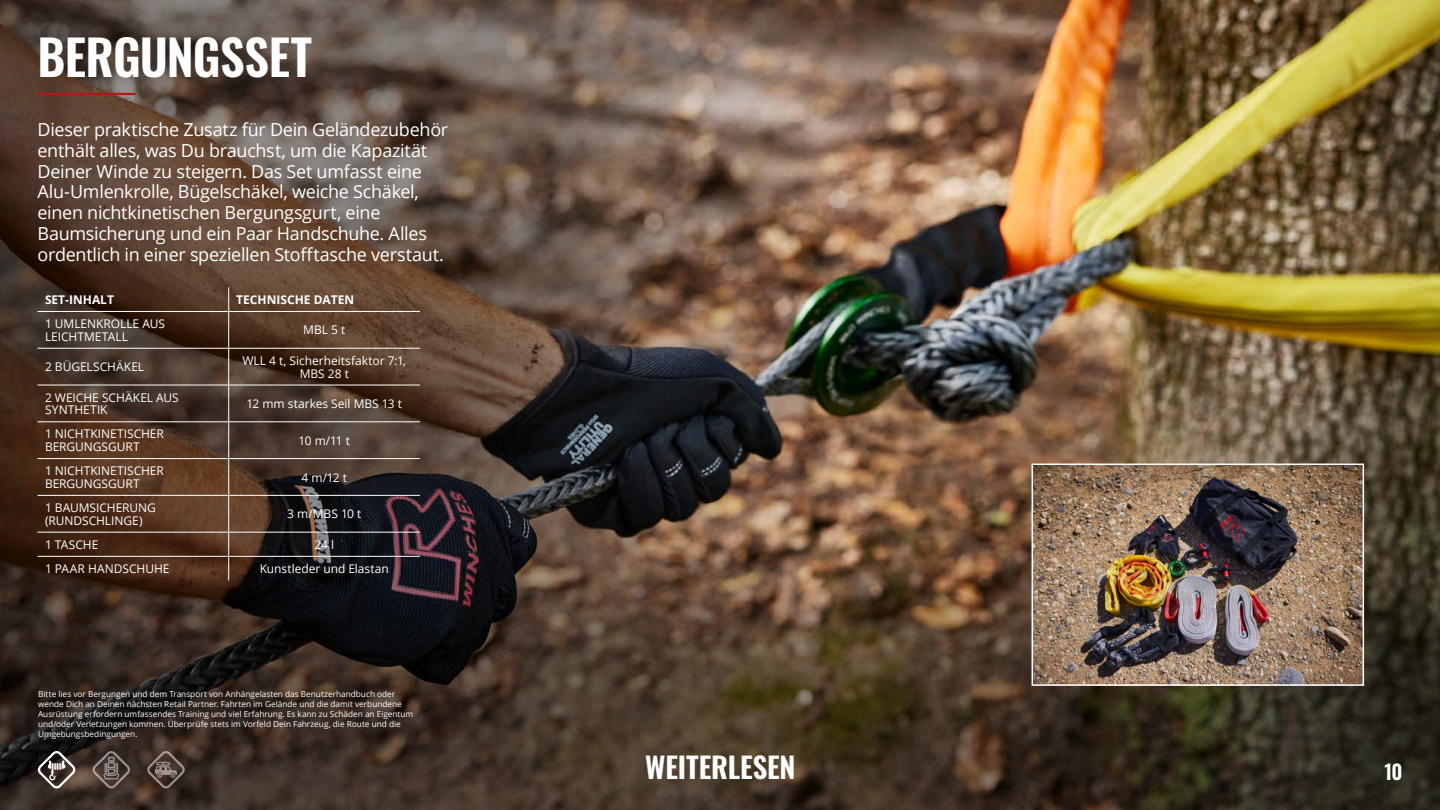
<style>
.page{position:relative;width:1440px;height:810px;background:#fff}
.page>*{position:absolute;margin:0;border:0;box-sizing:border-box;transform-origin:0 0}
.HDL_Exterior{font:600 48.75px "Oswald";letter-spacing:-.015em;color:#fff}
.t1{font:600 28.88px "Oswald";letter-spacing:-.005em;color:#fff}
.t2{font:600 20.25px "Oswald";color:#fff}
.Bodycopy{font:18px/20.9px "Open Sans";letter-spacing:-.015em;color:#fff}
.Table_of_Contents{font:12px/12.6px "Open Sans";letter-spacing:-.005em;color:#fff}
.Table_BC_center{font:12px/12.6px "Open Sans";letter-spacing:-.005em;color:#fff;text-align:center}
.Table_HL{font:700 12px "Open Sans";color:#fff}
.Captions{font:8.25px/9.9px "Open Sans";color:#fff}
</style>
<div class="page">
<img style="left:810px;top:0;width:630px;height:564px">
<img style="left:0;top:0;width:810px;height:564px">
<img style="left:0;top:564px;width:1440px;height:246px">
<img style="left:1035px;top:467px;width:326px;height:216px">
<div style="left:1032px;top:464px;width:332px;height:222px;border:2px solid #fff"></div>
<svg style="left:228px;top:287px;width:1px;height:24px"></svg>
<hr style="left:38px;top:311px;width:191px;height:1px;background:#fff">
<hr style="left:229px;top:311px;width:191px;height:1px;background:#fff">
<hr style="left:228px;top:312px;width:1px;height:36px;background:#fff">
<hr style="left:38px;top:348px;width:191px;height:1px;background:#fff">
<hr style="left:229px;top:348px;width:191px;height:1px;background:#fff">
<hr style="left:228px;top:349px;width:1px;height:36px;background:#fff">
<hr style="left:38px;top:385px;width:191px;height:1px;background:#fff">
<hr style="left:229px;top:385px;width:191px;height:1px;background:#fff">
<hr style="left:228px;top:385px;width:1px;height:36px;background:#fff">
<hr style="left:38px;top:421px;width:191px;height:1px;background:#fff">
<hr style="left:229px;top:421px;width:191px;height:1px;background:#fff">
<hr style="left:228px;top:422px;width:1px;height:36px;background:#fff">
<hr style="left:38px;top:458px;width:191px;height:1px;background:#fff">
<hr style="left:229px;top:458px;width:191px;height:1px;background:#fff">
<hr style="left:228px;top:459px;width:1px;height:36px;background:#fff">
<hr style="left:38px;top:495px;width:191px;height:1px;background:#fff">
<hr style="left:229px;top:495px;width:191px;height:1px;background:#fff">
<hr style="left:228px;top:496px;width:1px;height:36px;background:#fff">
<hr style="left:38px;top:532px;width:191px;height:1px;background:#fff">
<hr style="left:229px;top:532px;width:191px;height:1px;background:#fff">
<hr style="left:38px;top:556px;width:191px;height:1px;background:#fff">
<hr style="left:229px;top:556px;width:191px;height:1px;background:#fff">
<svg style="left:228px;top:533px;width:1px;height:48px"></svg>
<svg style="left:38px;top:751px;width:38px;height:37px"></svg>
<svg style="left:93px;top:750px;width:37px;height:38px"></svg>
<svg style="left:147px;top:750px;width:38px;height:38px"></svg>
<hr style="left:38px;top:93px;width:98px;height:2px;background:#b61615">
<p class="HDL_Exterior" style="left:38px;top:32px;width:276px">BERGUNGSSET</p>
<p class="Bodycopy" style="left:38px;top:118px;width:412px">Dieser praktische Zusatz für Dein Geländezubehör enthält alles, was Du brauchst, um die Kapazität Deiner Winde zu steigern. Das Set umfasst eine Alu-Umlenkrolle, Bügelschäkel, weiche Schäkel, einen nichtkinetischen Bergungsgurt, eine Baumsicherung und ein Paar Handschuhe. Alles ordentlich in einer speziellen Stofftasche verstaut.</p>
<p class="Table_HL" style="left:45px;top:291px;width:71px">SET-INHALT</p>
<p class="Table_HL" style="left:236px;top:291px;width:120px">TECHNISCHE DATEN</p>
<p class="Table_of_Contents" style="left:45px;top:317px;width:121px">1 UMLENKROLLE AUS<br>LEICHTMETALL</p>
<p class="Table_BC_center" style="left:303px;top:323px;width:44px">MBL 5 t</p>
<p class="Table_of_Contents" style="left:45px;top:360px;width:101px">2 BÜGELSCHÄKEL</p>
<p class="Table_BC_center" style="left:242px;top:354px;width:165px">WLL 4 t, Sicherheitsfaktor 7:1,<br>MBS 28 t</p>
<p class="Table_of_Contents" style="left:45px;top:391px;width:135px">2 WEICHE SCHÄKEL AUS<br>SYNTHETIK</p>
<p class="Table_BC_center" style="left:247px;top:397px;width:157px">12 mm starkes Seil MBS 13 t</p>
<p class="Table_of_Contents" style="left:45px;top:428px;width:120px">1 NICHTKINETISCHER<br>BERGUNGSGURT</p>
<p class="Table_BC_center" style="left:298px;top:434px;width:53px">10 m/11 t</p>
<p class="Table_of_Contents" style="left:45px;top:464px;width:120px">1 NICHTKINETISCHER<br>BERGUNGSGURT</p>
<p class="Table_BC_center" style="left:301px;top:471px;width:47px">4 m/12 t</p>
<p class="Table_of_Contents" style="left:45px;top:501px;width:112px">1 BAUMSICHERUNG (RUNDSCHLINGE)</p>
<p class="Table_BC_center" style="left:287px;top:507px;width:76px">3 m/MBS 10 t</p>
<p class="Table_of_Contents" style="left:45px;top:538px;width:55px">1 TASCHE</p>
<p class="Table_BC_center" style="left:314px;top:538px;width:21px">24 l</p>
<p class="Table_of_Contents" style="left:45px;top:562px;width:126px">1 PAAR HANDSCHUHE</p>
<p class="Table_BC_center" style="left:260px;top:562px;width:131px">Kunstleder und Elastan</p>
<p class="Captions" style="left:38px;top:689px;width:377px">Bitte lies vor Bergungen und dem Transport von Anhängelasten das Benutzerhandbuch oder wende Dich an Deinen nächsten Retail Partner. Fahrten im Gelände und die damit verbundene Ausrüstung erfordern umfassendes Training und viel Erfahrung. Es kann zu Schäden an Eigentum und/oder Verletzungen kommen. Überprüfe stets im Vorfeld Dein Fahrzeug, die Route und die Umgebungsbedingungen.</p>
<h2 class="t1" style="left:645px;top:752px;width:152px">WEITERLESEN</h2>
<h3 class="t2" style="left:1385px;top:761px;width:19px">10</h3>
</div>
